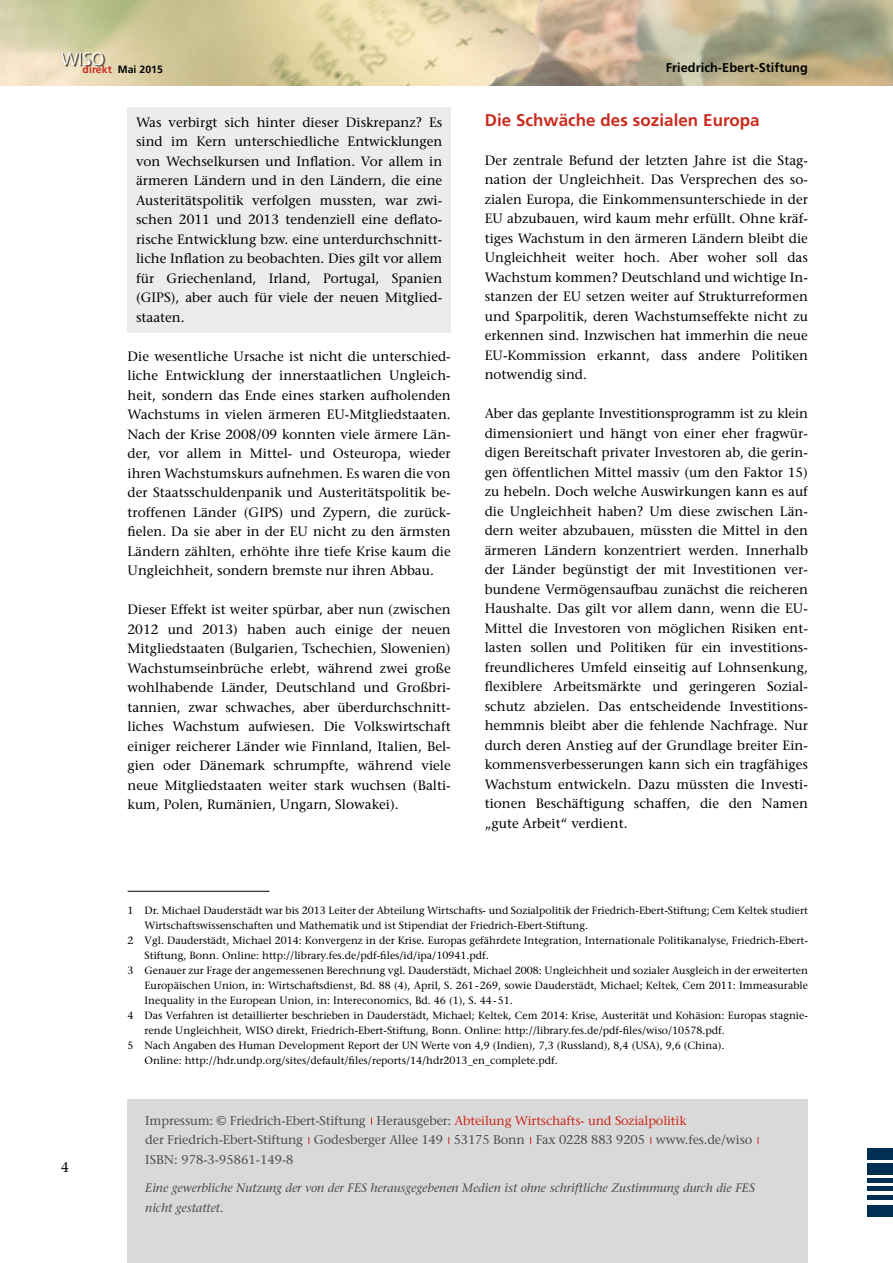
<style>
.page{position:relative;width:893px;height:1263px;background:#fff}
.page>*{position:absolute;margin:0;border:0;box-sizing:border-box;transform-origin:0 0}
.t1{font:700 16.95px "Frutiger";letter-spacing:.005em;color:#cb2a1d}
.t2{font:14.25px "Stone Serif";color:#000}
.t3{font:13.5px/19.5px "Stone Serif";color:#000;text-align:justify}
.t4{font:12.75px/19.5px "Stone Serif";letter-spacing:-.01em;color:#4e4e4d}
.t5{font:700 12.75px "Frutiger";letter-spacing:.005em;color:#000}
.t6{font:italic 12.3px/19.5px "Stone Serif";color:#4e4e4d}
.t7{font:10.5px "Stone Serif";color:#000}
.t8{font:700 10.5px "Frutiger";letter-spacing:.005em;color:#000}
.s1{color:#cb2a1d}
</style>
<div class="page">
<div style="left:128px;top:107px;width:323px;height:226px;background:#ececec"></div>
<div style="left:128px;top:1099px;width:680px;height:164px;background:#d9d9da"></div>
<img style="left:0;top:0;width:893px;height:85px">
<div style="left:867px;top:1148px;width:26px;height:11px;background:#002f52"></div>
<div style="left:867px;top:1205px;width:26px;height:11px;background:#002f52"></div>
<div style="left:867px;top:1163px;width:26px;height:11px;background:#002f52"></div>
<hr style="left:867px;top:1178px;width:26px;height:4px;background:#002f52">
<hr style="left:867px;top:1187px;width:26px;height:4px;background:#002f52">
<hr style="left:867px;top:1195px;width:26px;height:4px;background:#002f52">
<div style="left:62px;top:53px;width:44px;height:14px;background:#000;opacity:.75"></div>
<hr style="left:128px;top:891px;width:141px;height:1px;background:#000">
<p class="t8" style="left:61px;top:63px;width:103px"><sup>WISO</sup><span class="s1">direkt</span> Mai 2015</p>
<p class="t5" style="left:666px;top:60px;width:144px">Friedrich-Ebert-Stiftung</p>
<p class="t3" style="left:136px;top:112px;width:308px">Was verbirgt sich hinter dieser Diskrepanz? Es sind im Kern unterschiedliche Entwicklungen von Wechselkursen und Inflation. Vor allem in ärmeren Ländern und in den Ländern, die eine Austeritätspolitik verfolgen mussten, war zwi&shy;schen 2011 und 2013 tendenziell eine deflato&shy;rische Entwicklung bzw. eine unterdurchschnitt&shy;liche Inflation zu beobachten. Dies gilt vor allem für Griechenland, Irland, Portugal, Spanien (GIPS), aber auch für viele der neuen Mitglied&shy;staaten.</p>
<p class="t3" style="left:128px;top:346px;width:325px">Die wesentliche Ursache ist nicht die unterschied&shy;liche Entwicklung der innerstaatlichen Ungleich&shy;heit, sondern das Ende eines starken aufholenden Wachstums in vielen ärmeren EU-Mitgliedstaaten.<br>Nach der Krise 2008/09 konnten viele ärmere Län&shy;der, vor allem in Mittel- und Osteuropa, wieder ihren Wachstumskurs aufnehmen. Es waren die von der Staatsschuldenpanik und Austeritätspolitik be&shy;troffenen Länder (GIPS) und Zypern, die zurück&shy;fielen. Da sie aber in der EU nicht zu den ärmsten Ländern zählten, erhöhte ihre tiefe Krise kaum die Ungleichheit, sondern bremste nur ihren Abbau.</p>
<p class="t3" style="left:128px;top:599px;width:325px">Dieser Effekt ist weiter spürbar, aber nun (zwischen 2012 und 2013) haben auch einige der neuen Mitgliedstaaten (Bulgarien, Tschechien, Slowenien)<br>Wachstumseinbrüche erlebt, während zwei große wohlhabende Länder, Deutschland und Großbri&shy;tannien, zwar schwaches, aber überdurchschnitt&shy;liches Wachstum aufwiesen. Die Volkswirtschaft einiger reicherer Länder wie Finnland, Italien, Bel&shy;gien oder Dänemark schrumpfte, während viele neue Mitgliedstaaten weiter stark wuchsen (Balti&shy;kum, Polen, Rumänien, Ungarn, Slowakei).</p>
<p class="t1" style="left:485px;top:110px;width:276px">Die Schwäche des sozialen Europa</p>
<p class="t3" style="left:485px;top:150px;width:325px">Der zentrale Befund der letzten Jahre ist die Stag&shy;nation der Ungleichheit. Das Versprechen des so&shy;zialen Europa, die Einkommensunterschiede in der EU abzubauen, wird kaum mehr erfüllt. Ohne kräf&shy;tiges Wachstum in den ärmeren Ländern bleibt die Ungleichheit weiter hoch. Aber woher soll das Wachstum kommen? Deutschland und wichtige In&shy;stanzen der EU setzen weiter auf Strukturreformen und Sparpolitik, deren Wachstumseffekte nicht zu erkennen sind. Inzwischen hat immerhin die neue EU-Kommission erkannt, dass andere Politiken notwendig sind.</p>
<p class="t3" style="left:485px;top:404px;width:325px">Aber das geplante Investitionsprogramm ist zu klein dimensioniert und hängt von einer eher fragwür&shy;digen Bereitschaft privater Investoren ab, die gerin&shy;gen öffentlichen Mittel massiv (um den Faktor 15) zu hebeln. Doch welche Auswirkungen kann es auf die Ungleichheit haben? Um diese zwischen Län&shy;dern weiter abzubauen, müssten die Mittel in den ärmeren Ländern konzentriert werden. Innerhalb der Länder begünstigt der mit Investitionen ver&shy;bundene Vermögensaufbau zunächst die reicheren Haushalte. Das gilt vor allem dann, wenn die EU-Mittel die Investoren von möglichen Risiken ent&shy;lasten sollen und Politiken für ein investitions&shy;freundlicheres Umfeld einseitig auf Lohnsenkung, flexiblere Arbeitsmärkte und geringeren Sozial&shy;schutz abzielen. Das entscheidende Investitions&shy;hemmnis bleibt aber die fehlende Nachfrage. Nur durch deren Anstieg auf der Grundlage breiter Ein&shy;kommensverbesserungen kann sich ein tragfähiges Wachstum entwickeln. Dazu müssten die Investi&shy;tionen Beschäftigung schaffen, die den Namen „gute Arbeit“ verdient.</p>
<p class="t2" style="left:61px;top:1158px;width:10px">4</p>
<p class="t7" style="left:128px;top:904px;width:682px">1 Dr. Michael Dauderstädt war bis 2013 Leiter der Abteilung Wirtschafts- und Sozialpolitik der Friedrich-Ebert-Stiftung; Cem Keltek studiert</p>
<p class="t7" style="left:145px;top:919px;width:445px">Wirtschaftswissenschaften und Mathematik und ist Stipendiat der Friedrich-Ebert-Stiftung.</p>
<p class="t7" style="left:128px;top:934px;width:682px">2 Vgl. Dauderstädt, Michael 2014: Konvergenz in der Krise. Europas gefährdete Integration, Internationale Politikanalyse, Friedrich-Ebert-</p>
<p class="t7" style="left:145px;top:949px;width:346px">Stiftung, Bonn. Online: http://library.fes.de/pdf-files/id/ipa/10941.pdf.</p>
<p class="t7" style="left:128px;top:964px;width:682px">3 Genauer zur Frage der angemessenen Berechnung vgl. Dauderstädt, Michael 2008: Ungleichheit und sozialer Ausgleich in der erweiterten</p>
<p class="t7" style="left:145px;top:979px;width:665px">Europäischen Union, in: Wirtschaftsdienst, Bd. 88 (4), April, S. 261-269, sowie Dauderstädt, Michael; Keltek, Cem 2011: Immeasurable</p>
<p class="t7" style="left:145px;top:994px;width:370px">Inequality in the European Union, in: Intereconomics, Bd. 46 (1), S. 44-51.</p>
<p class="t7" style="left:128px;top:1009px;width:682px">4 Das Verfahren ist detaillierter beschrieben in Dauderstädt, Michael; Keltek, Cem 2014: Krise, Austerität und Kohäsion: Europas stagnie-</p>
<p class="t7" style="left:145px;top:1024px;width:582px">rende Ungleichheit, WISO direkt, Friedrich-Ebert-Stiftung, Bonn. Online: http://library.fes.de/pdf-files/wiso/10578.pdf.</p>
<p class="t7" style="left:128px;top:1039px;width:598px">5 Nach Angaben des Human Development Report der UN Werte von 4,9 (Indien), 7,3 (Russland), 8,4 (USA), 9,6 (China).</p>
<p class="t7" style="left:145px;top:1054px;width:415px">Online: http://hdr.undp.org/sites/default/files/reports/14/hdr2013_en_complete.pdf.</p>
<p class="t4" style="left:145px;top:1111px;width:608px">Impressum: © Friedrich-Ebert-Stiftung Herausgeber: <span class="s1">Abteilung Wirtschafts- und Sozialpolitik<br></span>der Friedrich-Ebert-Stiftung Godesberger Allee 149 53175 Bonn Fax 0228 883 9205 www.fes.de/wiso<br>ISBN: 978-3-95861-149-8</p>
<p class="t6" style="left:145px;top:1178px;width:611px">Eine gewerbliche Nutzung der von der FES herausgegebenen Medien ist ohne schriftliche Zustimmung durch die FES nicht gestattet.</p>
</div>
